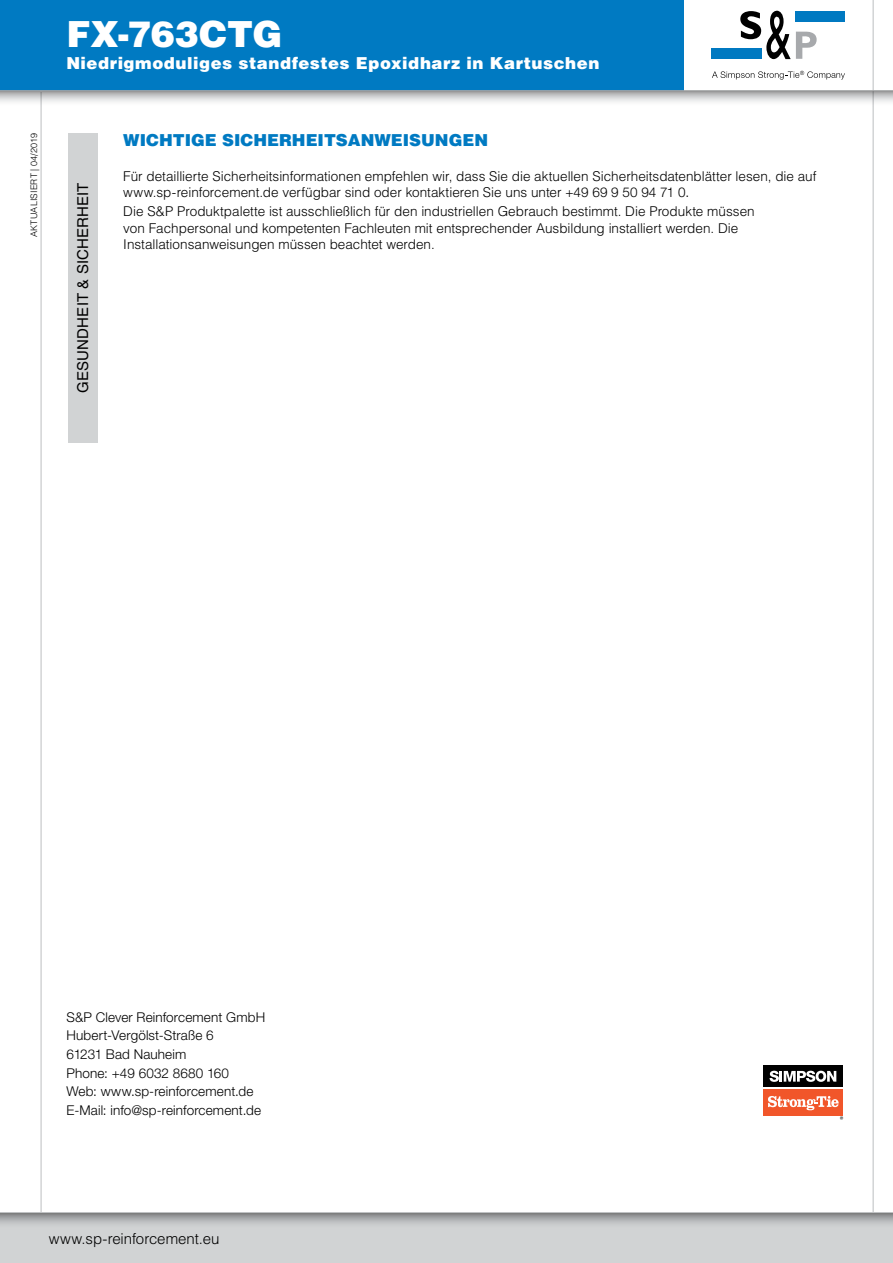
<style>
.page{position:relative;width:893px;height:1263px;background:#fff}
.page>*{position:absolute;margin:0;border:0;box-sizing:border-box;transform-origin:0 0}
.t1{font:900 36px "Helvetica LT Std";color:#fff}
.t2{font:900 16.5px "Helvetica LT Std";letter-spacing:.03em;color:#fff}
.t3{font:900 16.5px "Helvetica LT Std";color:#007ac2}
.t4{font:300 15px "Helvetica LT Std";letter-spacing:-.005em;color:#000}
.t5{font:15px "Helvetica LT Std";letter-spacing:.01em;color:#000}
.t6{font:300 13.5px/16.5px "Helvetica LT Std";color:#000}
.t7{font:300 13.5px/18.6px "Helvetica Neue LT Std";letter-spacing:.01em;color:#000}
.t8{font:300 9px "Helvetica LT Std";letter-spacing:.025em;color:#000}
.s1{font-family:"Helvetica Neue LT Std"}
</style>
<div class="page">
<hr style="left:873px;top:0;width:1px;height:1263px;background:#bcbec0">
<hr style="left:41px;top:92px;width:1px;height:1171px;background:#bcbec0">
<div style="left:0;top:1212px;width:893px;height:51px;background:#d1d3d4"></div>
<svg style="left:0;top:1213px;width:893px;height:11px"></svg>
<hr style="left:0;top:1212px;width:893px;height:1px;background:#bcbec0">
<div style="left:0;top:0;width:683px;height:91px;background:#007ac2"></div>
<div style="left:711px;top:48px;width:50px;height:11px;background:#0079c1"></div>
<div style="left:796px;top:11px;width:49px;height:11px;background:#0079c1"></div>
<svg style="left:740px;top:11px;width:77px;height:48px"></svg>
<svg style="left:712px;top:71px;width:133px;height:9px"></svg>
<svg style="left:0;top:91px;width:893px;height:15px"></svg>
<hr style="left:0;top:90px;width:893px;height:1px;background:#bcbec0">
<div style="left:68px;top:133px;width:30px;height:309px;background:#d1d3d4"></div>
<div style="left:763px;top:1089px;width:80px;height:26px;background:#f1562a"></div>
<div style="left:763px;top:1066px;width:80px;height:21px;background:#000"></div>
<svg style="left:769px;top:1071px;width:67px;height:11px"></svg>
<svg style="left:768px;top:1096px;width:71px;height:14px"></svg>
<p class="t8" style="left:28px;top:237px;width:106px;rotate:-90deg">AKTUALISIERT | 04/2019</p>
<h1 class="t1" style="left:66px;top:10px;width:218px">FX‑763CTG</h1>
<p class="t2" style="left:66px;top:52px;width:534px">Niedrigmoduliges standfestes Epoxidharz in Kartuschen</p>
<p class="t5" style="left:74px;top:393px;width:212px;rotate:-90deg">GESUNDHEIT &amp; SICHERHEIT</p>
<p class="t3" style="left:123px;top:129px;width:366px">WICHTIGE SICHERHEITSANWEISUNGEN</p>
<p class="t6" style="left:123px;top:168px;width:695px">Für detaillierte Sicherheitsinformationen empfehlen wir, dass Sie die aktuellen Sicherheitsdatenblätter lesen, die auf www.sp-reinforcement.de verfügbar sind oder kontaktieren Sie uns unter <span class="s1">+49 69 9 50 94 71 0.</span></p>
<p class="t6" style="left:123px;top:203px;width:633px">Die S&amp;P Produktpalette ist ausschließlich für den industriellen Gebrauch bestimmt. Die Produkte müssen von Fachpersonal und kompetenten Fachleuten mit entsprechender Ausbildung installiert werden. Die<br>Installationsanweisungen müssen beachtet werden.</p>
<p class="t7" style="left:67px;top:1007px;width:200px">S&amp;P Clever Reinforcement GmbH<br>Hubert-Vergölst-Straße 6<br>61231 Bad Nauheim<br>Phone: +49 6032 8680 160<br>Web: www.sp-reinforcement.de<br>E-Mail: info@sp-reinforcement.de</p>
<p class="t4" style="left:49px;top:1230px;width:172px">www.sp-reinforcement.eu</p>
</div>
